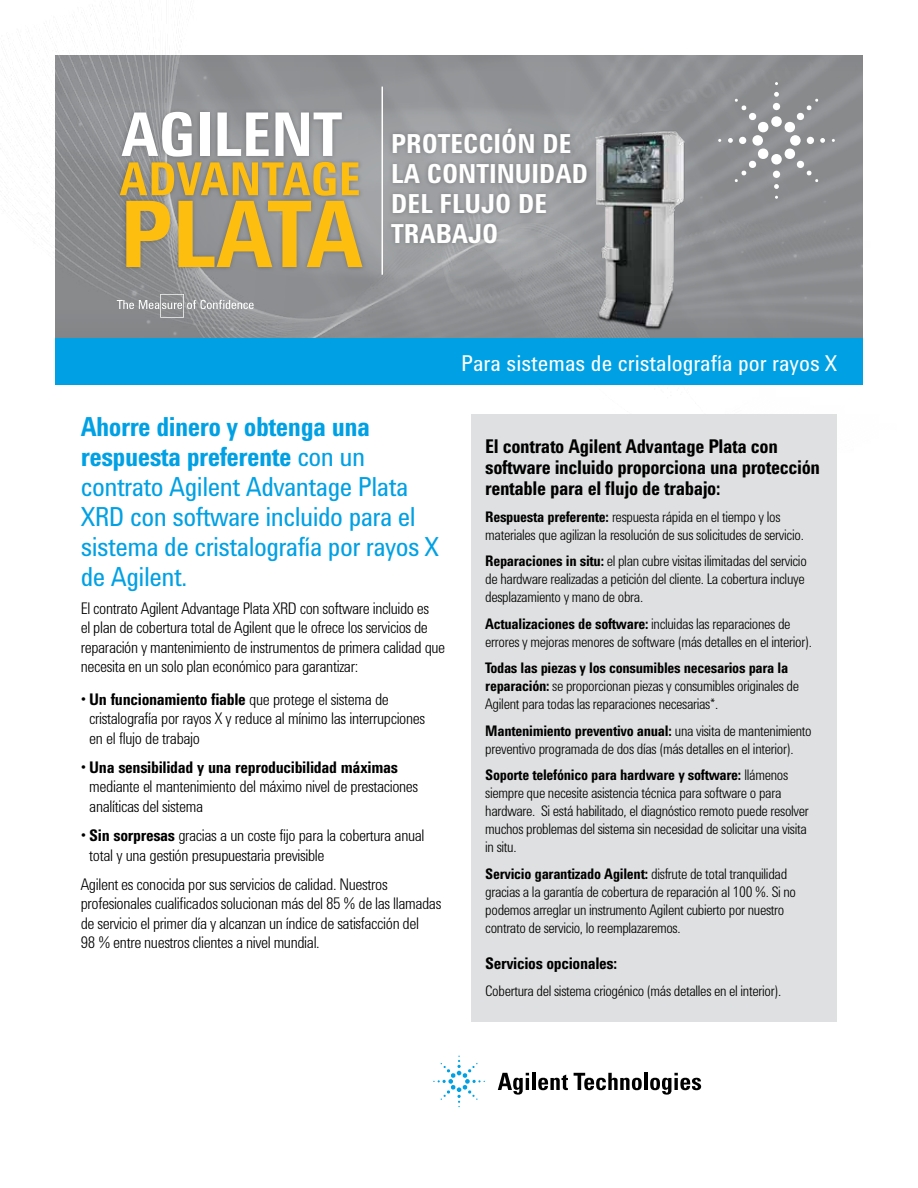
<style>
.page{position:relative;width:918px;height:1188px;background:#fff}
.page>*{position:absolute;margin:0;border:0;box-sizing:border-box;transform-origin:0 0}
.t1{font:700 94.5px "Agilent Condensed CFF";letter-spacing:-.03em;color:#febe10}
.t2{font:700 61.95px "Agilent Condensed CFF";color:#fff}
.t3{font:27px/30px "Agilent Condensed CFF";letter-spacing:-.02em;color:#00a1e4}
.t4{font:700 27px/30px "Agilent Condensed CFF";color:#fff}
.t5{font:22.5px "Agilent Condensed CFF";color:#fff}
.t6{font:700 19.5px/21px "Agilent Condensed CFF";letter-spacing:-.02em;color:#000}
.t7{font:300 16.5px/19.5px "Agilent Condensed CFF";letter-spacing:-.02em;color:#000}
.t8{font:700 16.5px "Agilent Condensed CFF";letter-spacing:-.02em;color:#000}
.t9{font:300 15px/18px "Agilent Condensed CFF";letter-spacing:-.02em;color:#000}
.s1{font-weight:700}
.s2{font-weight:400}
</style>
<div class="page">
<img style="left:4px;top:24px;width:859px;height:450px">
<div style="left:386px;top:124px;width:206px;height:124px;background:#000;opacity:.25"></div>
<div style="left:121px;top:196px;width:246px;height:77px;background:#000;opacity:.25"></div>
<div style="left:55px;top:339px;width:808px;height:46px;background:#00a1e4"></div>
<hr style="left:382px;top:87px;width:1px;height:188px;background:#fff">
<div style="left:115px;top:157px;width:249px;height:44px;background:#000;opacity:.25"></div>
<svg style="left:120px;top:162px;width:239px;height:34px"></svg>
<div style="left:117px;top:108px;width:229px;height:54px;background:#000;opacity:.25"></div>
<div style="left:472px;top:414px;width:365px;height:607px;background:#dfe0e1"></div>
<img style="left:566px;top:120px;width:152px;height:219px">
<svg style="left:728px;top:92px;width:97px;height:97px"></svg>
<svg style="left:498px;top:1073px;width:31px;height:22px"></svg>
<hr style="left:532px;top:1073px;width:4px;height:17px;background:#000">
<svg style="left:538px;top:1075px;width:30px;height:15px"></svg>
<svg style="left:574px;top:1073px;width:68px;height:17px"></svg>
<hr style="left:644px;top:1073px;width:4px;height:17px;background:#000">
<svg style="left:650px;top:1073px;width:51px;height:22px"></svg>
<svg style="left:433px;top:1056px;width:52px;height:51px"></svg>
<svg style="left:117px;top:294px;width:137px;height:24px"></svg>
<h2 class="t2" style="left:121px;top:88px;width:223px">AGILENT</h2>
<h1 class="t1" style="left:120px;top:163px;width:245px">PLATA</h1>
<h3 class="t4" style="left:391px;top:128px;width:198px">PROTECCIÓN DE<br>LA CONTINUIDAD<br>DEL FLUJO DE</h3>
<h3 class="t4" style="left:391px;top:218px;width:109px">TRABAJO</h3>
<h3 class="t5" style="left:461px;top:346px;width:378px">Para sistemas de cristalografía por rayos X</h3>
<h3 class="t3" style="left:81px;top:410px;width:360px"><span class="s1">Ahorre dinero y obtenga una respuesta preferente</span> con un contrato Agilent Advantage Plata<br>XRD con software incluido para el sistema de cristalografía por rayos X de Agilent.</h3>
<p class="t7" style="left:81px;top:597px;width:366px">El contrato Agilent Advantage Plata XRD con software incluido es<br>el plan de cobertura total de Agilent que le ofrece los servicios de reparación y mantenimiento de instrumentos de primera calidad que necesita en un solo plan económico para garantizar:</p>
<p class="t7" style="left:89px;top:688px;width:337px;text-indent:-9px"><span class="s2">•</span> <span class="s1">Un funcionamiento fiable</span> que protege el sistema de cristalografía por rayos X y reduce al mínimo las interrupciones en el flujo de trabajo</p>
<p class="t7" style="left:89px;top:756px;width:330px;text-indent:-9px"><span class="s2">•</span> <span class="s1">Una sensibilidad y una reproducibilidad máximas </span>mediante el mantenimiento del máximo nivel de prestaciones analíticas del sistema</p>
<p class="t7" style="left:89px;top:824px;width:337px;text-indent:-9px"><span class="s2">•</span> <span class="s1">Sin sorpresas</span> gracias a un coste fijo para la cobertura anual total y una gestión presupuestaria previsible</p>
<p class="t7" style="left:81px;top:873px;width:362px">Agilent es conocida por sus servicios de calidad. Nuestros profesionales cualificados solucionan más del 85 % de las llamadas de servicio el primer día y alcanzan un índice de satisfacción del<br>98 % entre nuestros clientes a nivel mundial.</p>
<h3 class="t6" style="left:485px;top:435px;width:336px">El contrato Agilent Advantage Plata con software incluido proporciona una protección rentable para el flujo de trabajo:</h3>
<p class="t9" style="left:485px;top:506px;width:320px"><span class="s1">Respuesta preferente:</span> respuesta rápida en el tiempo y los materiales que agilizan la resolución de sus solicitudes de servicio.</p>
<p class="t9" style="left:485px;top:551px;width:323px"><span class="s1">Reparaciones in situ:</span> el plan cubre visitas ilimitadas del servicio de hardware realizadas a petición del cliente. La cobertura incluye desplazamiento y mano de obra.</p>
<p class="t9" style="left:485px;top:613px;width:328px"><span class="s1">Actualizaciones de software:</span> incluidas las reparaciones de errores y mejoras menores de software (más detalles en el interior).</p>
<p class="t9" style="left:485px;top:658px;width:315px"><span class="s1">Todas las piezas y los consumibles necesarios para la reparación:</span> se proporcionan piezas y consumibles originales de<br>Agilent para todas las reparaciones necesarias*.</p>
<p class="t9" style="left:485px;top:720px;width:328px"><span class="s1">Mantenimiento preventivo anual:</span> una visita de mantenimiento preventivo programada de dos días (más detalles en el interior).</p>
<p class="t9" style="left:485px;top:765px;width:325px"><span class="s1">Soporte telefónico para hardware y software:</span> llámenos siempre que necesite asistencia técnica para software o para hardware. Si está habilitado, el diagnóstico remoto puede resolver muchos problemas del sistema sin necesidad de solicitar una visita in situ.</p>
<p class="t9" style="left:485px;top:863px;width:312px"><span class="s1">Servicio garantizado Agilent:</span> disfrute de total tranquilidad gracias a la garantía de cobertura de reparación al 100 %. Si no podemos arreglar un instrumento Agilent cubierto por nuestro contrato de servicio, lo reemplazaremos.</p>
<p class="t8" style="left:485px;top:951px;width:133px">Servicios opcionales:</p>
<p class="t9" style="left:485px;top:980px;width:297px">Cobertura del sistema criogénico (más detalles en el interior).</p>
</div>
